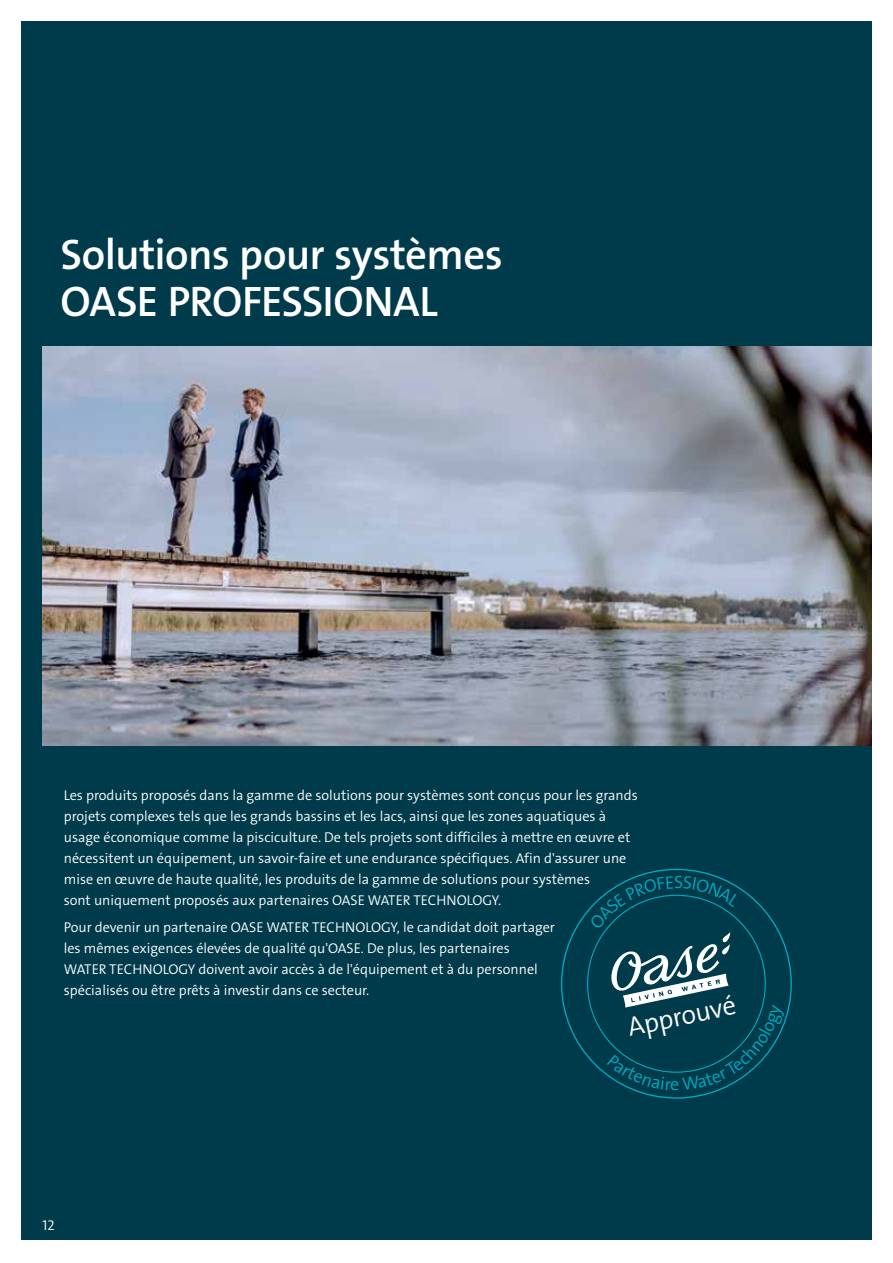
<style>
.page{position:relative;width:893px;height:1263px;background:#fff}
.page>*{position:absolute;margin:0;border:0;box-sizing:border-box;transform-origin:0 0}
.t1{font:42.9px/47px "The Sans LP6 Se Bld";letter-spacing:-.015em;color:#fff}
.t2{font:27px "The Sans LP4 Se Lig";color:#fff}
.t3{font:14.25px/21px "The Sans LP4 Se Lig";color:#fff}
</style>
<div class="page">
<div style="left:21px;top:21px;width:851px;height:1218px;background:#003b4c"></div>
<img style="left:43px;top:347px;width:829px;height:399px">
<svg style="left:589px;top:876px;width:197px;height:214px"></svg>
<h1 class="t1" style="left:61px;top:231px;width:444px">Solutions pour systèmes<br>OASE PROFESSIONAL</h1>
<p class="t3" style="left:64px;top:784px;width:575px">Les produits proposés dans la gamme de solutions pour systèmes sont conçus pour les grands projets complexes tels que les grands bassins et les lacs, ainsi que les zones aquatiques à usage économique comme la pisciculture. De tels projets sont difficiles à mettre en œuvre et nécessitent un équipement, un savoir-faire et une endurance spécifiques. Afin d'assurer une mise en œuvre de haute qualité, les produits de la gamme de solutions pour systèmes<br>sont uniquement proposés aux partenaires OASE WATER TECHNOLOGY.</p>
<p class="t3" style="left:64px;top:917px;width:493px">Pour devenir un partenaire OASE WATER TECHNOLOGY, le candidat doit partager les mêmes exigences élevées de qualité qu'OASE. De plus, les partenaires WATER TECHNOLOGY doivent avoir accès à de l'équipement et à du personnel spécialisés ou être prêts à investir dans ce secteur.</p>
<h2 class="t2" style="left:624px;top:1010px;width:111px;rotate:-12deg">Approuvé</h2>
<p class="t3" style="left:43px;top:1215px;width:14px">12</p>
</div>
